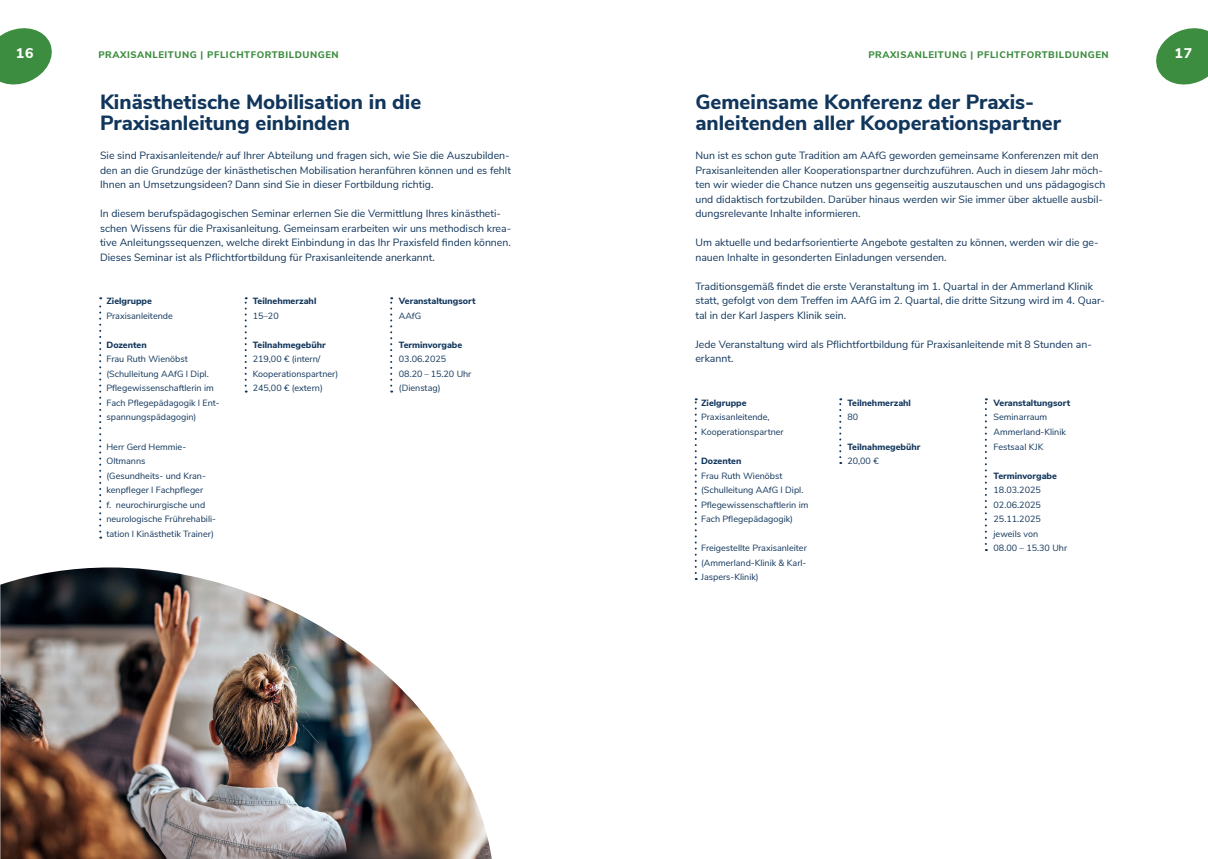
<style>
.page{position:relative;width:1208px;height:859px;background:#fff}
.page>*{position:absolute;margin:0;border:0;box-sizing:border-box;transform-origin:0 0}
.Inhaltsverzeichnis_Fort-_Weiterbildungen{font:800 20.5px/21.8px "Nunito Sans";color:#11365c}
.t1{font:800 14px "Nunito Sans";color:#fff}
.Fließtext_dunkelblau{font:10.5px/14.5px "Nunito Sans";color:#11365c}
.Kolumnentitel_3{font:800 9.5px "Nunito Sans";letter-spacing:.06em;color:#3d8d40}
.Fakten{font:9px/14.5px "Nunito Sans";color:#11365c}
.Fakten-2{font:800 9px "Nunito Sans";color:#11365c}
</style>
<div class="page">
<svg style="left:0;top:28px;width:52px;height:57px"></svg>
<svg style="left:1156px;top:28px;width:52px;height:57px"></svg>
<img style="left:0;top:567px;width:492px;height:292px">
<svg style="left:245px;top:297px;width:2px;height:96px"></svg>
<svg style="left:390px;top:297px;width:2px;height:96px"></svg>
<svg style="left:99px;top:297px;width:2px;height:242px"></svg>
<svg style="left:839px;top:398px;width:2px;height:66px"></svg>
<svg style="left:985px;top:398px;width:2px;height:153px"></svg>
<svg style="left:694px;top:398px;width:2px;height:182px"></svg>
<h2 class="t1" style="left:16px;top:43px;width:19px">16</h2>
<p class="Kolumnentitel_3" style="left:98px;top:48px;width:242px">PRAXISANLEITUNG | PFLICHTFORTBILDUNGEN</p>
<h2 class="t1" style="left:1174px;top:43px;width:19px">17</h2>
<p class="Kolumnentitel_3" style="left:868px;top:48px;width:242px">PRAXISANLEITUNG | PFLICHTFORTBILDUNGEN</p>
<p class="Inhaltsverzeichnis_Fort-_Weiterbildungen" style="left:100px;top:90px;width:323px">Kinästhetische Mobilisation in die<br>Praxisanleitung einbinden</p>
<p class="Fließtext_dunkelblau" style="left:100px;top:148px;width:412px">Sie sind Praxisanleitende/r auf Ihrer Abteilung und fragen sich, wie Sie die Auszubilden&shy;den an die Grundzüge der kinästhetischen Mobilisation heranführen können und es fehlt<br>Ihnen an Umsetzungsideen? Dann sind Sie in dieser Fortbildung richtig.</p>
<p class="Fließtext_dunkelblau" style="left:100px;top:206px;width:412px">In diesem berufspädagogischen Seminar erlernen Sie die Vermittlung Ihres kinästheti&shy;schen Wissens für die Praxisanleitung. Gemeinsam erarbeiten wir uns methodisch krea&shy;tive Anleitungssequenzen, welche direkt Einbindung in das Ihr Praxisfeld finden können.</p>
<p class="Fließtext_dunkelblau" style="left:100px;top:249px;width:336px">Dieses Seminar ist als Pflichtfortbildung für Praxisanleitende anerkannt.</p>
<p class="Fakten-2" style="left:106px;top:295px;width:47px">Zielgruppe</p>
<p class="Fakten" style="left:106px;top:308px;width:68px">Praxisanleitende</p>
<p class="Fakten-2" style="left:106px;top:338px;width:42px">Dozenten</p>
<p class="Fakten" style="left:106px;top:352px;width:115px">Frau Ruth Wienöbst (Schulleitung AAfG I Dipl.<br>Pflegewissenschaftlerin im<br>Fach Pflegepädagogik I Ent&shy;spannungspädagogin)</p>
<p class="Fakten" style="left:106px;top:439px;width:111px">Herr Gerd Hemmie-<br>Oltmanns<br>(Gesundheits- und Kran&shy;kenpfleger I Fachpfleger<br>f. neurochirurgische und neurologische Frührehabili&shy;tation I Kinästhetik Trainer)</p>
<p class="Fakten-2" style="left:253px;top:295px;width:65px">Teilnehmerzahl</p>
<p class="Fakten" style="left:253px;top:308px;width:28px">15–20</p>
<p class="Fakten-2" style="left:253px;top:338px;width:74px">Teilnahmegebühr</p>
<p class="Fakten" style="left:253px;top:352px;width:87px">219,00 € (intern/<br>Kooperationspartner)<br>245,00 € (extern)</p>
<p class="Fakten-2" style="left:399px;top:295px;width:78px">Veranstaltungsort</p>
<p class="Fakten" style="left:399px;top:308px;width:24px">AAfG</p>
<p class="Fakten-2" style="left:399px;top:338px;width:65px">Terminvorgabe</p>
<p class="Fakten" style="left:399px;top:352px;width:74px">03.06.2025<br>08.20 – 15.20 Uhr (Dienstag)</p>
<p class="Inhaltsverzeichnis_Fort-_Weiterbildungen" style="left:695px;top:90px;width:367px">Gemeinsame Konferenz der Praxis&shy;anleitenden aller Kooperationspartner</p>
<p class="Fließtext_dunkelblau" style="left:695px;top:148px;width:411px">Nun ist es schon gute Tradition am AAfG geworden gemeinsame Konferenzen mit den Praxisanleitenden aller Kooperationspartner durchzuführen. Auch in diesem Jahr möch&shy;ten wir wieder die Chance nutzen uns gegenseitig auszutauschen und uns pädagogisch und didaktisch fortzubilden. Darüber hinaus werden wir Sie immer über aktuelle ausbil&shy;dungsrelevante Inhalte informieren.</p>
<p class="Fließtext_dunkelblau" style="left:695px;top:235px;width:405px">Um aktuelle und bedarfsorientierte Angebote gestalten zu können, werden wir die ge&shy;nauen Inhalte in gesonderten Einladungen versenden.</p>
<p class="Fließtext_dunkelblau" style="left:695px;top:278px;width:411px">Traditionsgemäß findet die erste Veranstaltung im 1. Quartal in der Ammerland Klinik statt, gefolgt von dem Treffen im AAfG im 2. Quartal, die dritte Sitzung wird im 4. Quar&shy;tal in der Karl Jaspers Klinik sein.</p>
<p class="Fließtext_dunkelblau" style="left:695px;top:336px;width:398px">Jede Veranstaltung wird als Pflichtfortbildung für Praxisanleitende mit 8 Stunden an&shy;erkannt.</p>
<p class="Fakten-2" style="left:701px;top:396px;width:47px">Zielgruppe</p>
<p class="Fakten" style="left:701px;top:410px;width:70px">Praxisanleitende,</p>
<p class="Fakten" style="left:701px;top:424px;width:84px">Kooperationspartner</p>
<p class="Fakten-2" style="left:701px;top:454px;width:42px">Dozenten</p>
<p class="Fakten" style="left:701px;top:468px;width:83px">Frau Ruth Wienöbst</p>
<p class="Fakten" style="left:701px;top:482px;width:104px">(Schulleitung AAfG I Dipl.</p>
<p class="Fakten" style="left:701px;top:497px;width:109px">Pflegewissenschaftlerin im</p>
<p class="Fakten" style="left:701px;top:511px;width:93px">Fach Pflegepädagogik)</p>
<p class="Fakten" style="left:701px;top:540px;width:107px">Freigestellte Praxisanleiter</p>
<p class="Fakten" style="left:701px;top:555px;width:107px">(Ammerland-Klinik &amp; Karl-<br>Jaspers-Klinik)</p>
<p class="Fakten-2" style="left:847px;top:396px;width:65px">Teilnehmerzahl</p>
<p class="Fakten" style="left:847px;top:410px;width:12px">80</p>
<p class="Fakten-2" style="left:847px;top:440px;width:74px">Teilnahmegebühr</p>
<p class="Fakten" style="left:847px;top:453px;width:33px">20,00 €</p>
<p class="Fakten-2" style="left:993px;top:396px;width:78px">Veranstaltungsort</p>
<p class="Fakten" style="left:993px;top:410px;width:74px">Seminarraum<br>Ammerland-Klinik</p>
<p class="Fakten" style="left:993px;top:439px;width:51px">Festsaal KJK</p>
<p class="Fakten-2" style="left:993px;top:469px;width:65px">Terminvorgabe</p>
<p class="Fakten" style="left:993px;top:482px;width:49px">18.03.2025</p>
<p class="Fakten" style="left:993px;top:497px;width:49px">02.06.2025</p>
<p class="Fakten" style="left:993px;top:511px;width:49px">25.11.2025</p>
<p class="Fakten" style="left:993px;top:526px;width:46px">jeweils von</p>
<p class="Fakten" style="left:993px;top:540px;width:75px">08.00 – 15.30 Uhr</p>
</div>
